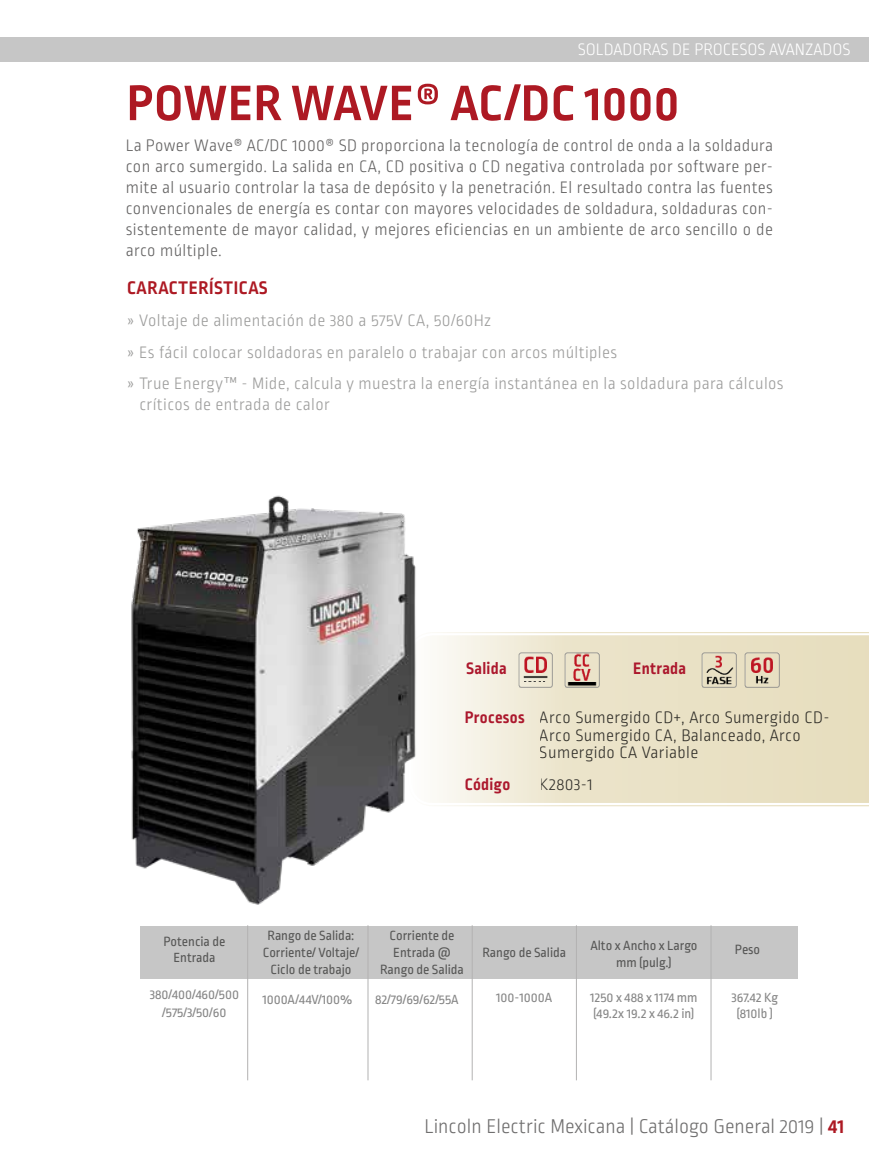
<style>
.page{position:relative;width:869px;height:1166px;background:#fff}
.page>*{position:absolute;margin:0;border:0;box-sizing:border-box;transform-origin:0 0}
.t1{font:700 52.5px "Ropa Sans Pro";letter-spacing:.02em;color:#ad1923}
.t2{font:300 21px "Ropa Sans Pro";color:#706f6f}
.t3{font:700 19.25px "Ropa Sans Pro";letter-spacing:.03em;color:#ad1923}
.t4{font:300 17.5px/21px "Ropa Sans Pro";letter-spacing:.02em;color:#646363;text-align:justify}
.t5{font:300 17.5px/31.5px "Ropa Sans Pro";letter-spacing:.02em;color:#9d9d9c}
.t6{font:300 17.5px/17.5px "Ropa Sans Pro";letter-spacing:.02em;color:#000}
.t7{font:300 17.5px "Ropa Sans Pro";color:#fff}
.t8{font:700 17.5px "Ropa Sans Pro";letter-spacing:.02em;color:#ac182d}
.t9{font:14px/16.8px "Ropa Sans Pro";color:#575756;text-align:center}
.t10{font:14px/15.8px "Ropa Sans Pro";color:#878787;text-align:center}
.s1{font-weight:700;color:#ad1923}
</style>
<div class="page">
<svg style="left:437px;top:632px;width:431px;height:174px"></svg>
<svg style="left:437px;top:635px;width:431px;height:168px"></svg>
<div style="left:0;top:37px;width:868px;height:25px;background:#c6c6c6"></div>
<img style="left:518px;top:652px;width:34px;height:35px">
<img style="left:701px;top:652px;width:34px;height:35px">
<img style="left:564px;top:652px;width:35px;height:35px">
<img style="left:744px;top:652px;width:34px;height:35px">
<img style="left:131px;top:495px;width:285px;height:410px">
<div style="left:140px;top:925px;width:657px;height:53px;background:#c6c6c6"></div>
<hr style="left:247px;top:925px;width:1px;height:155px;background:#b3b2b2">
<hr style="left:367px;top:925px;width:1px;height:155px;background:#b3b2b2">
<hr style="left:471px;top:925px;width:1px;height:155px;background:#b3b2b2">
<hr style="left:576px;top:925px;width:1px;height:155px;background:#b3b2b2">
<hr style="left:710px;top:925px;width:1px;height:155px;background:#b3b2b2">
<p class="t7" style="left:577px;top:40px;width:274px">SOLDADORAS DE PROCESOS AVANZADOS</p>
<h1 class="t1" style="left:127px;top:73px;width:553px">POWER WAVE® AC/DC 1000</h1>
<p class="t4" style="left:126px;top:136px;width:648px">La Power Wave® AC/DC 1000® SD proporciona la tecnología de control de onda a la soldadura con arco sumergido. La salida en CA, CD positiva o CD negativa controlada por software per&shy;mite al usuario controlar la tasa de depósito y la penetración. El resultado contra las fuentes convencionales de energía es contar con mayores velocidades de soldadura, soldaduras con&shy;sistentemente de mayor calidad, y mejores eficiencias en un ambiente de arco sencillo o de arco múltiple.</p>
<p class="t3" style="left:127px;top:276px;width:142px">CARACTERÍSTICAS</p>
<p class="t5" style="left:127px;top:306px;width:658px">» Voltaje de alimentación de 380 a 575V CA, 50/60Hz<br>» Es fácil colocar soldadoras en paralelo o trabajar con arcos múltiples<br>» True Energy™ - Mide, calcula y muestra la energía instantánea en la soldadura para cálculos</p>
<p class="t5" style="left:139px;top:390px;width:192px">críticos de entrada de calor</p>
<p class="t8" style="left:466px;top:658px;width:42px">Salida</p>
<p class="t8" style="left:633px;top:658px;width:54px">Entrada</p>
<p class="t8" style="left:464px;top:708px;width:61px">Procesos</p>
<p class="t6" style="left:539px;top:710px;width:291px">Arco Sumergido CD+, Arco Sumergido CD-<br>Arco Sumergido CA, Balanceado, Arco<br>Sumergido CA Variable</p>
<p class="t8" style="left:464px;top:774px;width:47px">Código</p>
<p class="t6" style="left:539px;top:777px;width:54px">K2803-1</p>
<p class="t9" style="left:263px;top:928px;width:98px">Rango de Salida:<br>Corriente/ Voltaje/<br>Ciclo de trabajo</p>
<p class="t9" style="left:380px;top:928px;width:85px">Corriente de<br>Entrada @<br>Rango de Salida</p>
<p class="t9" style="left:590px;top:938px;width:109px">Alto x Ancho x Largo mm (pulg.)</p>
<p class="t9" style="left:163px;top:933px;width:63px">Potencia de<br>Entrada</p>
<p class="t10" style="left:150px;top:987px;width:91px;line-height:17.5px">380/400/460/500 /575/3/50/60</p>
<p class="t10" style="left:262px;top:992px;width:91px">1000A/44V/100%</p>
<p class="t10" style="left:375px;top:992px;width:85px">82/79/69/62/55A</p>
<p class="t10" style="left:496px;top:991px;width:57px">100-1000A</p>
<p class="t10" style="left:590px;top:991px;width:109px;text-align:left">1250 x 488 x 1174 mm (49.2x 19.2 x 46.2 in)</p>
<p class="t10" style="left:731px;top:991px;width:48px">367.42 Kg (810lb )</p>
<p class="t9" style="left:482px;top:944px;width:85px">Rango de Salida</p>
<p class="t9" style="left:734px;top:942px;width:27px">Peso</p>
<p class="t2" style="left:424px;top:1115px;width:421px">Lincoln Electric Mexicana | Catálogo General 2019 | <span class="s1">41</span></p>
</div>
